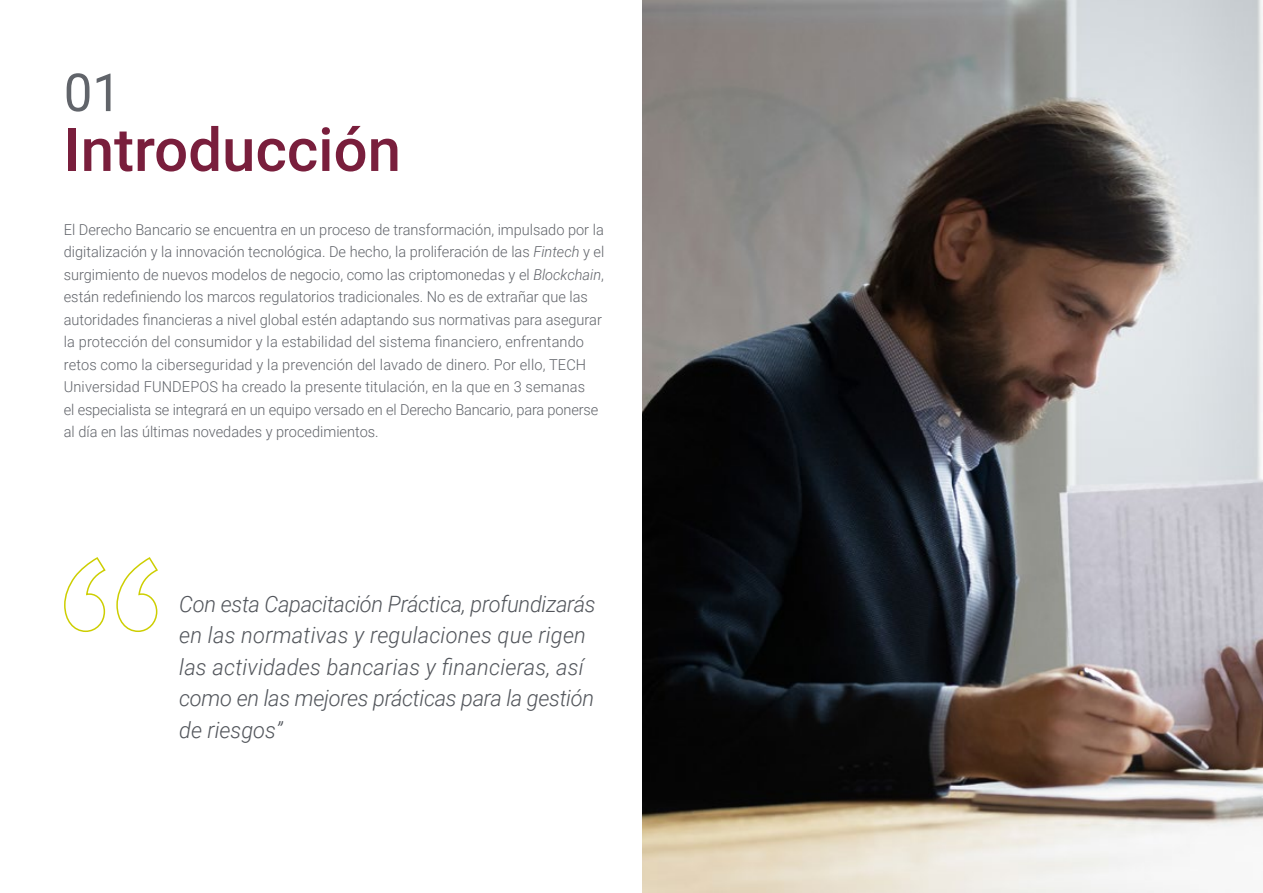
<style>
.page{position:relative;width:1263px;height:893px;background:#fff}
.page>*{position:absolute;margin:0;border:0;box-sizing:border-box;transform-origin:0 0}
.t1{font:500 60px "Roboto";color:#791e3c}
.t2{font:52.5px "Roboto";color:#61646a}
.t3{font:italic 300 22.5px/31.5px "Roboto";letter-spacing:-.01em;color:#52555b}
.t4{font:300 15px/22.5px "Roboto";color:#61646a}
.s1{font-style:italic}
</style>
<div class="page">
<svg style="left:64px;top:557px;width:94px;height:75px"></svg>
<img style="left:642px;top:0;width:621px;height:893px">
<h2 class="t2" style="left:64px;top:56px;width:59px">01</h2>
<h1 class="t1" style="left:64px;top:108px;width:339px">Introducción</h1>
<p class="t4" style="left:64px;top:217px;width:542px">El Derecho Bancario se encuentra en un proceso de transformación, impulsado por la digitalización y la innovación tecnológica. De hecho, la proliferación de las <span class="s1">Fintech</span> y el surgimiento de nuevos modelos de negocio, como las criptomonedas y el <span class="s1">Blockchain</span>, están redefiniendo los marcos regulatorios tradicionales. No es de extrañar que las autoridades financieras a nivel global estén adaptando sus normativas para asegurar la protección del consumidor y la estabilidad del sistema financiero, enfrentando retos como la ciberseguridad y la prevención del lavado de dinero. Por ello, TECH Universidad FUNDEPOS ha creado la presente titulación, en la que en 3 semanas<br>el especialista se integrará en un equipo versado en el Derecho Bancario, para ponerse al día en las últimas novedades y procedimientos.</p>
<h3 class="t3" style="left:179px;top:587px;width:418px">Con esta Capacitación Práctica, profundizarás en las normativas y regulaciones que rigen las actividades bancarias y financieras, así como en las mejores prácticas para la gestión de riesgos”</h3>
</div>
